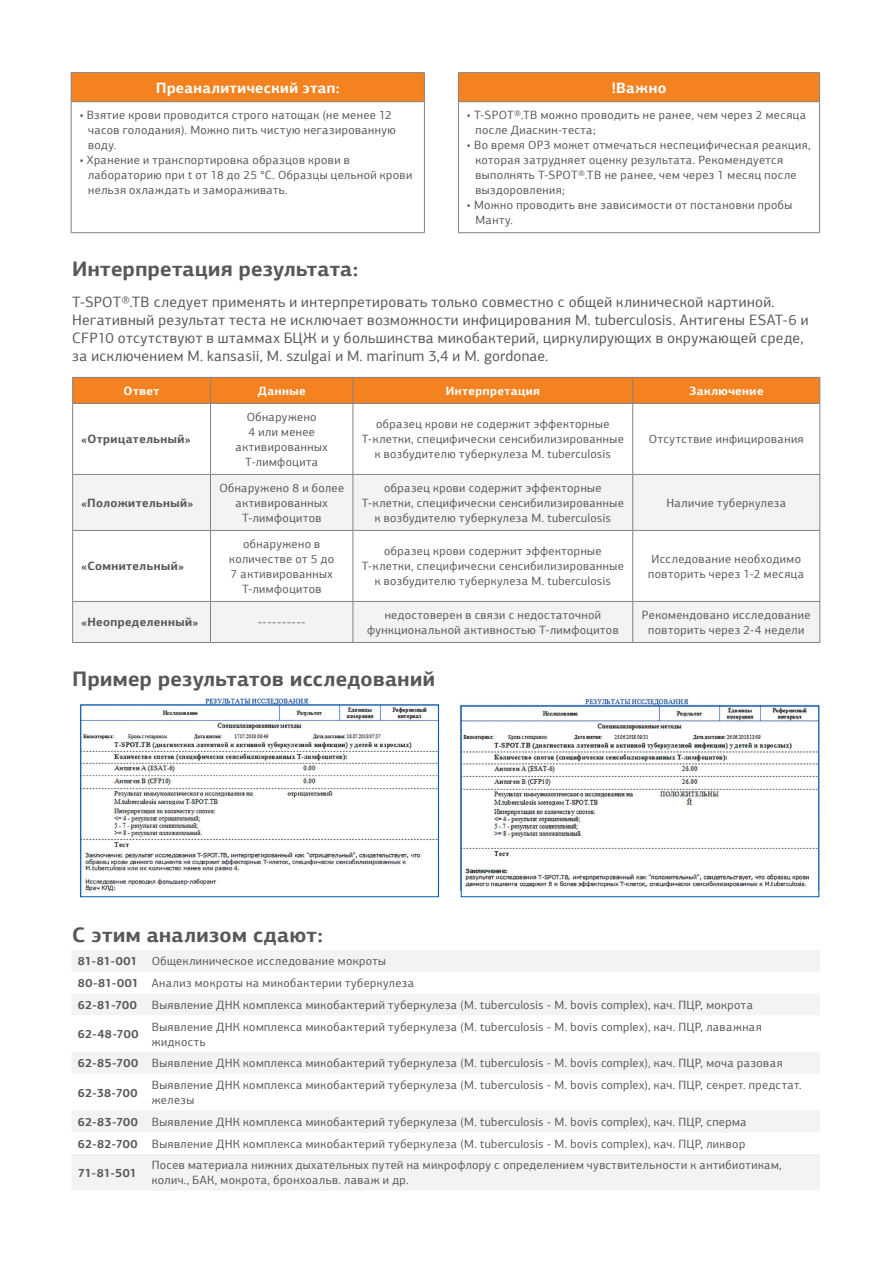
<style>
.page{position:relative;width:893px;height:1263px;background:#fff}
.page>*{position:absolute;margin:0;border:0;box-sizing:border-box;transform-origin:0 0}
.t1{font:700 21px "PF Agora Sans Pro";letter-spacing:.015em;color:#57585a}
.t2{font:15px/18px "PF Agora Sans Pro";letter-spacing:.025em;color:#57585a}
.t3{font:700 15px "PF Agora Sans Pro";letter-spacing:.025em;color:#fff}
.t4{font:12px/15px "PF Agora Sans Pro";letter-spacing:.035em;color:#57585a}
.t5{font:700 12px "PF Agora Sans Pro";letter-spacing:.035em;color:#57585a}
.t6{font:700 12px "PF Agora Sans Pro";letter-spacing:.035em;color:#fff}
.s1{font-weight:700}
</style>
<div class="page">
<svg style="left:73px;top:475px;width:746px;height:167px;fill:#f2f3f4"></svg>
<svg style="left:72px;top:377px;width:748px;height:26px;background:#ef8225"></svg>
<hr style="left:72px;top:403px;width:138px;height:1px;background:#808285">
<hr style="left:72px;top:404px;width:1px;height:70px;background:#808285">
<hr style="left:210px;top:403px;width:143px;height:1px;background:#808285">
<hr style="left:210px;top:404px;width:1px;height:70px;background:#808285">
<hr style="left:353px;top:403px;width:280px;height:1px;background:#808285">
<hr style="left:353px;top:404px;width:1px;height:70px;background:#808285">
<hr style="left:633px;top:403px;width:187px;height:1px;background:#808285">
<hr style="left:632px;top:404px;width:1px;height:70px;background:#808285">
<hr style="left:819px;top:404px;width:1px;height:70px;background:#808285">
<hr style="left:72px;top:474px;width:138px;height:1px;background:#808285">
<hr style="left:72px;top:475px;width:1px;height:55px;background:#808285">
<hr style="left:210px;top:474px;width:143px;height:1px;background:#808285">
<hr style="left:210px;top:475px;width:1px;height:55px;background:#808285">
<hr style="left:353px;top:474px;width:280px;height:1px;background:#808285">
<hr style="left:353px;top:475px;width:1px;height:55px;background:#808285">
<hr style="left:633px;top:474px;width:187px;height:1px;background:#808285">
<hr style="left:632px;top:475px;width:1px;height:55px;background:#808285">
<hr style="left:819px;top:475px;width:1px;height:55px;background:#808285">
<hr style="left:72px;top:530px;width:138px;height:1px;background:#808285">
<hr style="left:72px;top:531px;width:1px;height:70px;background:#808285">
<hr style="left:210px;top:530px;width:143px;height:1px;background:#808285">
<hr style="left:210px;top:531px;width:1px;height:70px;background:#808285">
<hr style="left:353px;top:530px;width:280px;height:1px;background:#808285">
<hr style="left:353px;top:531px;width:1px;height:70px;background:#808285">
<hr style="left:633px;top:530px;width:187px;height:1px;background:#808285">
<hr style="left:632px;top:531px;width:1px;height:70px;background:#808285">
<hr style="left:819px;top:531px;width:1px;height:70px;background:#808285">
<hr style="left:72px;top:601px;width:138px;height:1px;background:#808285">
<hr style="left:72px;top:602px;width:1px;height:40px;background:#808285">
<hr style="left:210px;top:601px;width:143px;height:1px;background:#808285">
<hr style="left:210px;top:602px;width:1px;height:40px;background:#808285">
<hr style="left:353px;top:601px;width:280px;height:1px;background:#808285">
<hr style="left:353px;top:602px;width:1px;height:40px;background:#808285">
<hr style="left:633px;top:601px;width:187px;height:1px;background:#808285">
<hr style="left:632px;top:602px;width:1px;height:40px;background:#808285">
<hr style="left:819px;top:602px;width:1px;height:40px;background:#808285">
<hr style="left:72px;top:642px;width:138px;height:1px;background:#808285">
<hr style="left:210px;top:642px;width:143px;height:1px;background:#808285">
<hr style="left:353px;top:642px;width:280px;height:1px;background:#808285">
<hr style="left:633px;top:642px;width:187px;height:1px;background:#808285">
<img style="left:80px;top:698px;width:360px;height:198px">
<img style="left:460px;top:699px;width:360px;height:191px">
<svg style="left:72px;top:950px;width:748px;height:240px;fill:#f4f5f5"></svg>
<hr style="left:71px;top:72px;width:354px;height:1px;background:#808285">
<hr style="left:71px;top:102px;width:1px;height:130px;background:#808285">
<hr style="left:424px;top:102px;width:1px;height:130px;background:#808285">
<hr style="left:71px;top:232px;width:354px;height:1px;background:#808285">
<hr style="left:458px;top:72px;width:362px;height:1px;background:#808285">
<svg style="left:71px;top:73px;width:749px;height:29px;background:#f2872c"></svg>
<hr style="left:458px;top:101px;width:362px;height:1px;background:#808285">
<hr style="left:458px;top:102px;width:1px;height:130px;background:#808285">
<hr style="left:819px;top:102px;width:1px;height:130px;background:#808285">
<hr style="left:458px;top:232px;width:362px;height:1px;background:#808285">
<div style="left:80px;top:705px;width:359px;height:192px;border:1px solid #015aaa"></div>
<div style="left:461px;top:706px;width:358px;height:191px;border:1px solid #015aaa"></div>
<p class="t3" style="left:156px;top:78px;width:185px">Преаналитический этап:</p>
<p class="t3" style="left:612px;top:78px;width:56px">!Важно</p>
<p class="t4" style="left:88px;top:108px;width:309px;text-indent:-9px">• Взятие крови проводится строго натощак (не менее 12 часов голодания). Можно пить чистую негазированную воду.</p>
<p class="t4" style="left:88px;top:153px;width:326px;text-indent:-9px">• Хранение и транспортировка образцов крови в лабораторию при t от 18 до 25 °С. Образцы цельной крови нельзя охлаждать и замораживать.</p>
<p class="t4" style="left:475px;top:108px;width:332px;text-indent:-9px">• T-SPOT®.TB можно проводить не ранее, чем через 2 месяца после Диаскин-теста;</p>
<p class="t4" style="left:475px;top:138px;width:337px;text-indent:-9px">• Во время ОРЗ может отмечаться неспецифическая реакция, которая затрудняет оценку результата. Рекомендуется выполнять T-SPOT®.TB не ранее, чем через 1 месяц после выздоровления;</p>
<p class="t4" style="left:475px;top:198px;width:318px;text-indent:-9px">• Можно проводить вне зависимости от постановки пробы<br>Манту.</p>
<h1 class="t1" style="left:72px;top:255px;width:287px">Интерпретация результата:</h1>
<p class="t2" style="left:72px;top:292px;width:738px">Т-SPOT®.ТВ следует применять и интерпретировать только совместно с общей клинической картиной.<br>Негативный результат теста не исключает возможности инфицирования М. tuberculosis. Антигены ESAT-6 и CFP10 отсутствуют в штаммах БЦЖ и у большинства микобактерий, циркулирующих в окружающей среде, за исключением М. kansasii, М. szulgai и М. marinum 3,4 и М. gordonae.</p>
<p class="t6" style="left:124px;top:383px;width:37px">Ответ</p>
<p class="t6" style="left:258px;top:383px;width:49px">Данные</p>
<p class="t6" style="left:446px;top:383px;width:96px">Интерпретация</p>
<p class="t6" style="left:689px;top:383px;width:76px">Заключение</p>
<p class="t5" style="left:81px;top:432px;width:111px">«Отрицательный»</p>
<p class="t4" style="left:236px;top:409px;width:94px;text-align:center">Обнаружено<br>4 или менее активированных<br>Т-лимфоцита</p>
<p class="t4" style="left:362px;top:417px;width:264px;text-align:center">образец крови не содержит эффекторные<br>Т-клетки, специфически сенсибилизированные к возбудителю туберкулеза M. tuberculosis</p>
<p class="t4" style="left:649px;top:432px;width:156px">Отсутствие инфицирования</p>
<p class="t5" style="left:81px;top:495px;width:114px">«Положительный»</p>
<p class="t5" style="left:81px;top:559px;width:104px">«Сомнительный»</p>
<p class="t4" style="left:219px;top:480px;width:126px;text-align:center">Обнаружено 8 и более активированных<br>Т-лимфоцитов</p>
<p class="t4" style="left:362px;top:480px;width:264px;text-align:center">образец крови содержит эффекторные<br>Т-клетки, специфически сенсибилизированные к возбудителю туберкулеза M. tuberculosis</p>
<p class="t4" style="left:666px;top:495px;width:121px">Наличие туберкулеза</p>
<p class="t4" style="left:229px;top:536px;width:106px;text-align:center">обнаружено в количестве от 5 до<br>7 активированных<br>Т-лимфоцитов</p>
<p class="t4" style="left:362px;top:544px;width:264px;text-align:center">образец крови содержит эффекторные<br>Т-клетки, специфически сенсибилизированные к возбудителю туберкулеза M. tuberculosis</p>
<p class="t4" style="left:648px;top:551px;width:158px">Исследование необходимо повторить через 1-2 месяца</p>
<p class="t5" style="left:81px;top:615px;width:119px">«Неопределенный»</p>
<p class="t4" style="left:258px;top:615px;width:49px">----------</p>
<p class="t4" style="left:367px;top:607px;width:253px;text-align:center">недостоверен в связи с недостаточной функциональной активностью Т-лимфоцитов</p>
<p class="t4" style="left:642px;top:607px;width:170px;text-align:center">Рекомендовано исследование повторить через 2-4 недели</p>
<h1 class="t1" style="left:72px;top:665px;width:364px">Пример результатов исследований</h1>
<h1 class="t1" style="left:72px;top:921px;width:252px">С этим анализом сдают:</h1>
<p class="t4" style="left:78px;top:950px;width:677px;line-height:21.8px"><span class="s1">81-81-001</span> Общеклиническое исследование мокроты<br><span class="s1">80-81-001</span> Анализ мокроты на микобактерии туберкулеза<br><span class="s1">62-81-700</span> Выявление ДНК комплекса микобактерий туберкулеза (M. tuberculosis - M. bovis complex), кач. ПЦР, мокрота</p>
<p class="t5" style="left:78px;top:1026px;width:62px">62-48-700</p>
<p class="t4" style="left:152px;top:1019px;width:611px">Выявление ДНК комплекса микобактерий туберкулеза (M. tuberculosis - M. bovis complex), кач. ПЦР, лаважная жидкость</p>
<p class="t4" style="left:78px;top:1056px;width:706px"><span class="s1">62-85-700</span> Выявление ДНК комплекса микобактерий туберкулеза (M. tuberculosis - M. bovis complex), кач. ПЦР, моча разовая</p>
<p class="t5" style="left:78px;top:1085px;width:61px">62-38-700</p>
<p class="t4" style="left:152px;top:1077px;width:651px">Выявление ДНК комплекса микобактерий туберкулеза (M. tuberculosis - M. bovis complex), кач. ПЦР, секрет. предстат. железы</p>
<p class="t4" style="left:78px;top:1111px;width:670px;line-height:21.8px"><span class="s1">62-83-700</span> Выявление ДНК комплекса микобактерий туберкулеза (M. tuberculosis - M. bovis complex), кач. ПЦР, сперма<br><span class="s1">62-82-700</span> Выявление ДНК комплекса микобактерий туберкулеза (M. tuberculosis - M. bovis complex), кач. ПЦР, ликвор</p>
<p class="t5" style="left:78px;top:1165px;width:60px">71-81-501</p>
<p class="t4" style="left:152px;top:1158px;width:631px">Посев материала нижних дыхательных путей на микрофлору с определением чувcтвительности к антибиотикам, колич., БАК, мокрота, бронхоальв. лаваж и др.</p>
</div>
